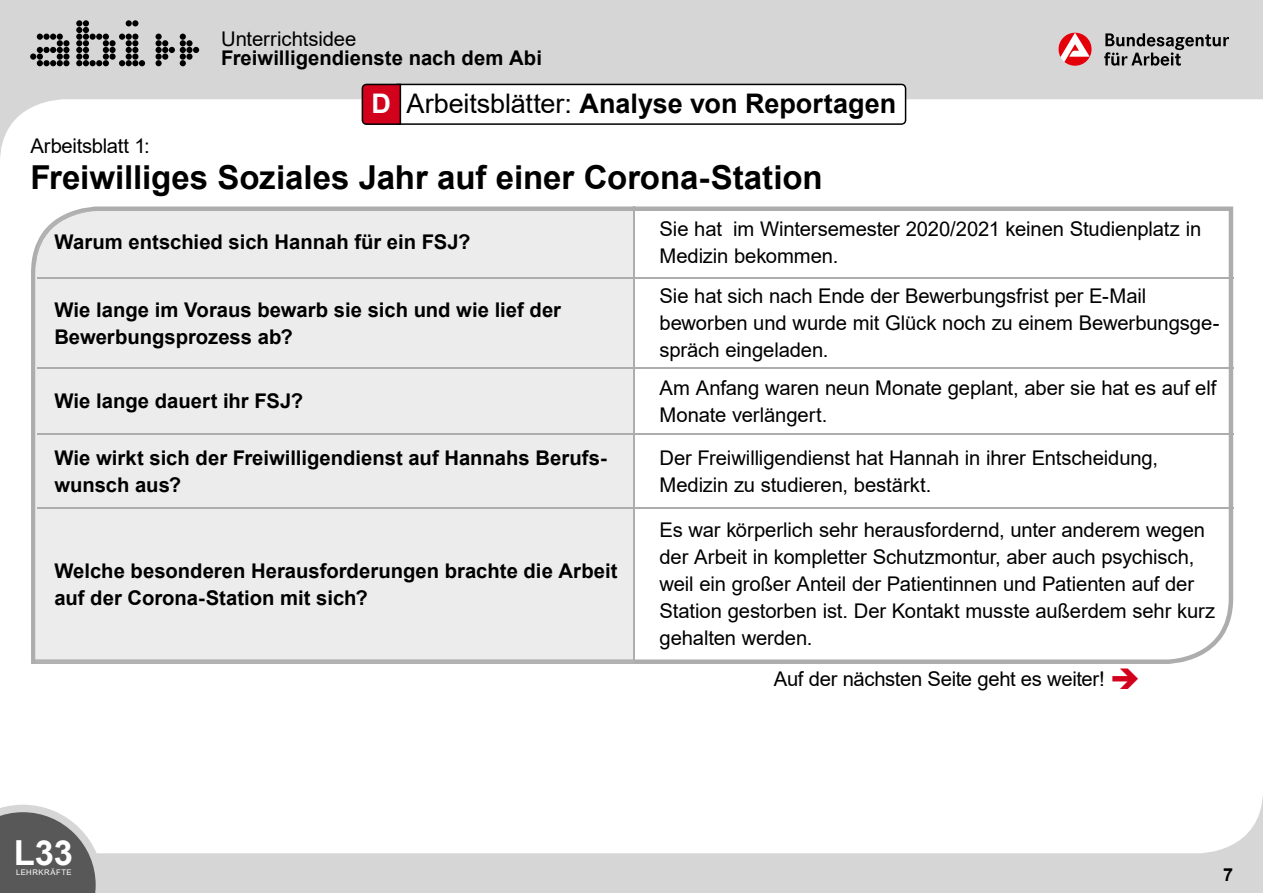
<style>
.page{position:relative;width:1263px;height:893px;background:#d6d6d7}
.page>*{position:absolute;margin:0;border:0;box-sizing:border-box;transform-origin:0 0}
.t1{font:700 34.5px "Arial";color:#fff}
.t2{font:700 33px "Arial";color:#000}
.t3{font:700 27px "Arial";color:#000}
.t4{font:20.25px/27px "Arial";letter-spacing:-.005em;color:#000}
.t5{font:700 20.25px/27px "Arial";color:#000}
.t6{font:700 18px "Arial";color:#000}
.t7{font:7.65px "Arial";letter-spacing:.065em;color:#fff}
.s1{color:#fff}
.s2{font-weight:400}
.s3{color:#d2021c}
</style>
<div class="page">
<svg style="left:30px;top:34px;width:40px;height:32px"></svg>
<svg style="left:76px;top:20px;width:69px;height:46px"></svg>
<svg style="left:155px;top:34px;width:44px;height:32px"></svg>
<svg style="left:1104px;top:33px;width:125px;height:33px"></svg>
<svg style="left:1058px;top:33px;width:33px;height:33px"></svg>
<div style="left:0;top:99px;width:1263px;height:754px;background:#fff"></div>
<div style="left:31px;top:206px;width:1202px;height:458px;background:#fff"></div>
<div style="left:36px;top:211px;width:598px;height:453px;background:#ececed"></div>
<svg style="left:0;top:805px;width:103px;height:88px;background:#808080"></svg>
<svg style="left:362px;top:84px;width:544px;height:41px;background:#e9dcde"></svg>
<hr style="left:634px;top:277px;width:599px;height:1px;background:#adadae">
<hr style="left:634px;top:367px;width:599px;height:2px;background:#adadae">
<hr style="left:634px;top:433px;width:599px;height:2px;background:#adadae">
<hr style="left:634px;top:508px;width:599px;height:1px;background:#adadae">
<hr style="left:633px;top:206px;width:2px;height:71px;background:#adadae">
<hr style="left:633px;top:278px;width:2px;height:89px;background:#adadae">
<hr style="left:633px;top:369px;width:2px;height:64px;background:#adadae">
<hr style="left:633px;top:435px;width:2px;height:73px;background:#adadae">
<hr style="left:633px;top:509px;width:2px;height:151px;background:#adadae">
<hr style="left:37px;top:277px;width:597px;height:1px;background:#adadae">
<hr style="left:37px;top:367px;width:597px;height:2px;background:#adadae">
<hr style="left:37px;top:433px;width:597px;height:2px;background:#adadae">
<hr style="left:37px;top:508px;width:597px;height:1px;background:#adadae">
<p class="t4" style="left:221px;top:25px;width:137px">Unterrichtsidee</p>
<p class="t5" style="left:221px;top:45px;width:322px">Freiwilligendienste nach dem Abi</p>
<h3 class="t3" style="left:372px;top:85px;width:526px"><span class="s1">D</span> <span class="s2">Arbeitsblätter:</span> Analyse von Reportagen</h3>
<p class="t4" style="left:30px;top:132px;width:121px">Arbeitsblatt 1:</p>
<h2 class="t2" style="left:30px;top:154px;width:794px">Freiwilliges Soziales Jahr auf einer Corona-Station</h2>
<p class="t5" style="left:54px;top:229px;width:418px">Warum entschied sich Hannah für ein FSJ?</p>
<p class="t5" style="left:54px;top:296px;width:508px">Wie lange im Voraus bewarb sie sich und wie lief der<br>Bewerbungsprozess ab?</p>
<p class="t5" style="left:54px;top:388px;width:250px">Wie lange dauert ihr FSJ?</p>
<p class="t4" style="left:659px;top:215px;width:543px">Sie hat im Wintersemester 2020/2021 keinen Studienplatz in<br>Medizin bekommen.</p>
<p class="t4" style="left:659px;top:282px;width:561px">Sie hat sich nach ende der Bewerbungsfrist per e-Mail beworben und wurde mit Glück noch zu einem Bewerbungsge&shy;spräch eingeladen.</p>
<p class="t4" style="left:659px;top:374px;width:558px">Am Anfang waren neun Monate geplant, aber sie hat es auf elf<br>Monate verlängert.</p>
<p class="t5" style="left:54px;top:445px;width:554px">Wie wirkt sich der Freiwilligendienst auf Hannahs Berufs&shy;wunsch aus?</p>
<p class="t4" style="left:659px;top:444px;width:500px">Der Freiwilligendienst hat hannah in ihrer entscheidung,<br>Medizin zu studieren, bestärkt.</p>
<p class="t5" style="left:54px;top:558px;width:565px">Welche besonderen Herausforderungen brachte die Arbeit auf der Corona-Station mit sich?</p>
<p class="t4" style="left:659px;top:517px;width:557px">es war körperlich sehr herausfordernd, unter anderem wegen der Arbeit in kompletter Schutzmontur, aber auch psychisch, weil ein großer Anteil der Patientinnen und Patienten auf der Station gestorben ist. Der Kontakt musste außerdem sehr kurz gehalten werden.</p>
<p class="t4" style="left:774px;top:666px;width:368px">Auf der nächsten Seite geht es weiter! <span class="s3">➔</span></p>
<h1 class="t1" style="left:14px;top:828px;width:61px">L33</h1>
<p class="t7" style="left:16px;top:867px;width:57px">lehrKrÄFTe</p>
<p class="t6" style="left:1223px;top:861px;width:12px">7</p>
</div>
